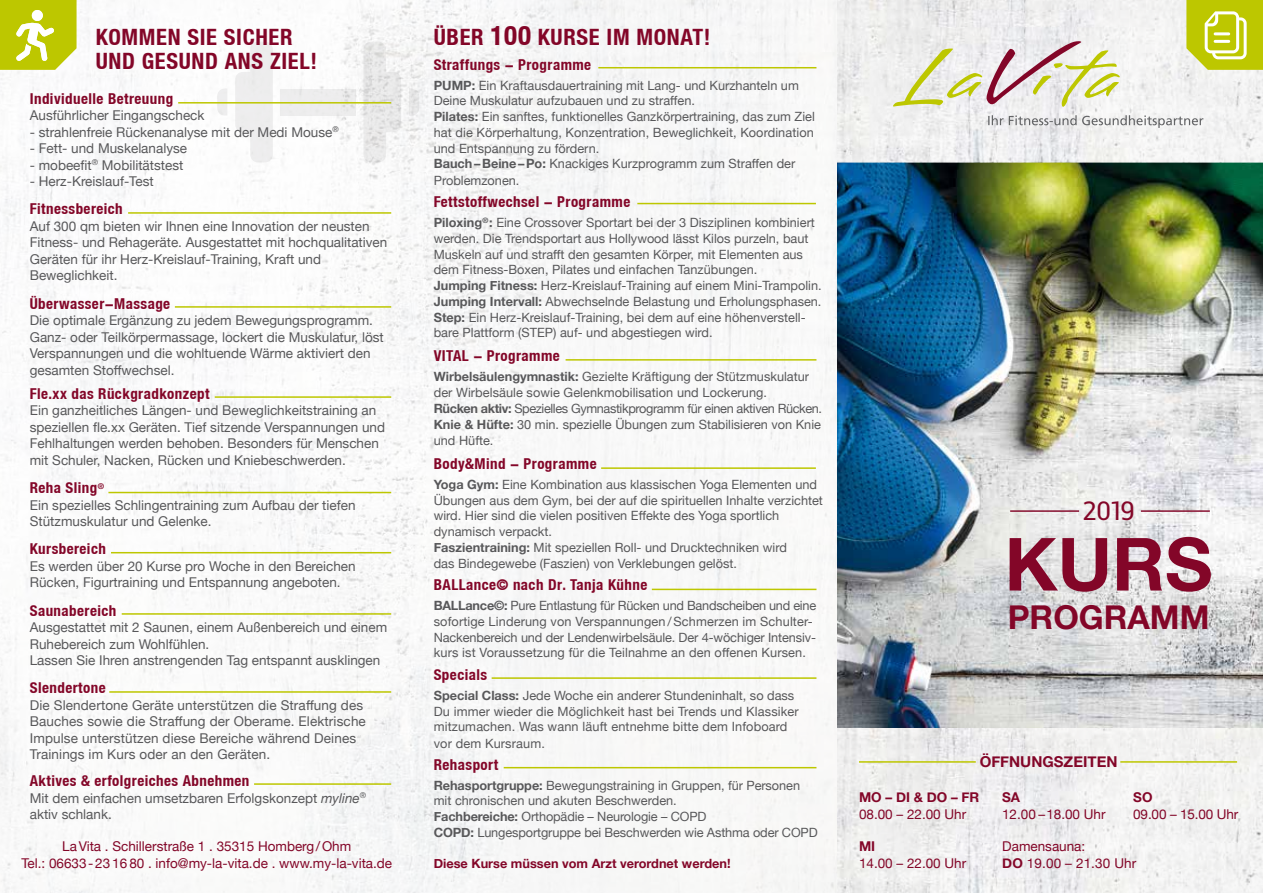
<style>
.page{position:relative;width:1263px;height:893px;background:#fff}
.page>*{position:absolute;margin:0;border:0;box-sizing:border-box;transform-origin:0 0}
.t1{font:700 73.35px "Helvetica Neue";color:#830628}
.t2{font:700 32.85px "Helvetica Neue";color:#830628}
.t3{font:25.95px "Centuma";color:#830628}
.t4{font:700 condensed 22.5px/24px "Helvetica Neue LT";letter-spacing:.03em;color:#830628}
.t5{font:700 condensed 15px "Helvetica Neue LT";letter-spacing:.03em;color:#830628}
.t6{font:700 15px "Helvetica Neue";color:#830628}
.t7{font:13.5px/16.5px "Helvetica Neue";color:#58585a}
.t8{font:13.5px/16.5px "Helvetica Neue";color:#830628}
.t9{font:700 13.5px "Helvetica Neue";color:#830628}
.t10{font:12.75px/15.8px "Helvetica Neue";color:#58585a}
.t11{font:700 12.75px "Helvetica Neue";color:#830628}
.s1{font-size:27px}
.s2{font-weight:700}
.s3{font-style:italic}
</style>
<div class="page">
<img style="left:0;top:0;width:838px;height:893px">
<svg style="left:235px;top:42px;width:38px;height:120px"></svg>
<svg style="left:363px;top:42px;width:38px;height:120px"></svg>
<div style="left:281px;top:89px;width:75px;height:27px;background:#ededed"></div>
<svg style="left:217px;top:88px;width:10px;height:28px"></svg>
<svg style="left:409px;top:88px;width:10px;height:28px"></svg>
<img style="left:838px;top:0;width:425px;height:893px">
<svg style="left:893px;top:41px;width:227px;height:66px"></svg>
<svg style="left:988px;top:115px;width:215px;height:13px"></svg>
<hr style="left:178px;top:102px;width:213px;height:2px;background:#bdc700">
<hr style="left:128px;top:212px;width:263px;height:2px;background:#bdc700">
<hr style="left:175px;top:306px;width:216px;height:2px;background:#bdc700">
<hr style="left:215px;top:396px;width:176px;height:2px;background:#bdc700">
<hr style="left:108px;top:492px;width:283px;height:1px;background:#bdc700">
<hr style="left:111px;top:552px;width:280px;height:1px;background:#bdc700">
<hr style="left:122px;top:613px;width:269px;height:2px;background:#bdc700">
<hr style="left:109px;top:691px;width:282px;height:2px;background:#bdc700">
<hr style="left:254px;top:783px;width:137px;height:2px;background:#bdc700">
<hr style="left:601px;top:467px;width:215px;height:2px;background:#bdc700">
<hr style="left:652px;top:589px;width:164px;height:1px;background:#bdc700">
<hr style="left:492px;top:677px;width:324px;height:2px;background:#bdc700">
<hr style="left:598px;top:67px;width:218px;height:1px;background:#bdc700">
<hr style="left:637px;top:203px;width:179px;height:1px;background:#bdc700">
<hr style="left:566px;top:359px;width:250px;height:2px;background:#bdc700">
<hr style="left:504px;top:767px;width:312px;height:1px;background:#bdc700">
<hr style="left:1120px;top:761px;width:117px;height:2px;background:#bdc700">
<hr style="left:859px;top:761px;width:117px;height:2px;background:#bdc700">
<hr style="left:1010px;top:510px;width:69px;height:2px;background:#830628">
<hr style="left:1141px;top:510px;width:69px;height:2px;background:#830628">
<svg style="left:0;top:0;width:77px;height:70px;background:#c8d02b"></svg>
<div style="left:32px;top:10px;width:11px;height:11px;background:#fff;border-radius:50%"></div>
<svg style="left:1186px;top:0;width:77px;height:70px;background:#c8d02f"></svg>
<h3 class="t4" style="left:96px;top:25px;width:223px">KOMMEN SIE SICHER<br>UND GESUND ANS ZIEL!</h3>
<h3 class="t4" style="left:434px;top:25px;width:278px">ÜBER <span class="s1">100</span> KURSE IM MONAT!</h3>
<p class="t5" style="left:434px;top:55px;width:159px">Straffungs - Programme</p>
<p class="t10" style="left:434px;top:78px;width:383px"><span class="s2">PUMP:</span> Ein Kraftausdauertraining mit Lang- und Kurzhanteln um Deine Muskulatur aufzubauen und zu straffen.<br><span class="s2">Pilates:</span> Ein sanftes, funktionelles Ganzkörpertraining, das zum Ziel hat die Körperhaltung, Konzentration, Beweglichkeit, Koordination und Entspannung zu fördern.<br><span class="s2">Bauch–Beine–Po:</span> Knackiges Kurzprogramm zum Straffen der Problemzonen.</p>
<p class="t5" style="left:434px;top:193px;width:198px">Fettstoffwechsel - Programme</p>
<p class="t10" style="left:434px;top:215px;width:389px"><span class="s2">Piloxing</span><sup>®</sup><span class="s2">:</span> Eine Crossover Sportart bei der 3 Disziplinen kombiniert werden. Die Trendsportart aus Hollywood lässt Kilos purzeln, baut Muskeln auf und strafft den gesamten Körper, mit Elementen aus dem Fitness-Boxen, Pilates und einfachen Tanzübungen.<br><span class="s2">Jumping Fitness:</span> Herz-Kreislauf-Training auf einem Mini-Trampolin.<br><span class="s2">Jumping Intervall:</span> Abwechselnde Belastung und Erholungsphasen.<br><span class="s2">Step:</span> Ein Herz-Kreislauf-Training, bei dem auf eine höhenverstell&shy;bare Plattform (STEP) auf- und abgestiegen wird.</p>
<p class="t5" style="left:434px;top:347px;width:128px">VITAL - Programme</p>
<p class="t10" style="left:434px;top:370px;width:390px"><span class="s2">Wirbelsäulengymnastik:</span> Gezielte Kräftigung der Stützmuskulatur der Wirbelsäule sowie Gelenkmobilisation und Lockerung.<br><span class="s2">Rücken aktiv:</span> Spezielles Gymnastikprogramm für einen aktiven Rücken.<br><span class="s2">Knie &amp; Hüfte:</span> 30 min. spezielle Übungen zum Stabilisieren von Knie und Hüfte.</p>
<p class="t5" style="left:434px;top:454px;width:164px">Body&amp;Mind - Programme</p>
<p class="t10" style="left:434px;top:477px;width:391px"><span class="s2">Yoga Gym:</span> Eine Kombination aus klassischen Yoga Elementen und Übungen aus dem Gym, bei der auf die spirituellen Inhalte verzichtet wird. Hier sind die vielen positiven Effekte des Yoga sportlich dynamisch verpackt.<br><span class="s2">Faszientraining:</span> Mit speziellen Roll- und Drucktechniken wird<br>das Bindegewebe (Faszien) von Verklebungen gelöst.</p>
<p class="t5" style="left:434px;top:576px;width:215px">BALLance© nach Dr. Tanja Kühne</p>
<p class="t10" style="left:434px;top:598px;width:384px"><span class="s2">BALLance©:</span> Pure Entlastung für Rücken und Bandscheiben und eine sofortige Linderung von Verspannungen /Schmerzen im Schulter-Nackenbereich und der Lendenwirbelsäule. Der 4-wöchiger Intensiv&shy;kurs ist Voraussetzung für die Teilnahme an den offenen Kursen.</p>
<p class="t5" style="left:434px;top:665px;width:55px">Specials</p>
<p class="t10" style="left:434px;top:688px;width:366px"><span class="s2">Special Class:</span> Jede Woche ein anderer Stundeninhalt, so dass Du immer wieder die Möglichkeit hast bei Trends und Klassiker mitzumachen. Was wann läuft entnehme bitte dem Infoboard vor dem Kursraum.</p>
<p class="t5" style="left:434px;top:756px;width:66px">Rehasport</p>
<p class="t10" style="left:434px;top:778px;width:385px"><span class="s2">Rehasportgruppe:</span> Bewegungstraining in Gruppen, für Personen mit chronischen und akuten Beschwerden.<br><span class="s2">Fachbereiche:</span> Orthopädie – Neurologie – COPD<br><span class="s2">COPD:</span> Lungesportgruppe bei Beschwerden wie Asthma oder COPD</p>
<p class="t11" style="left:434px;top:853px;width:298px">Diese Kurse müssen vom Arzt verordnet werden!</p>
<p class="t5" style="left:30px;top:89px;width:145px">Individuelle Betreuung</p>
<p class="t7" style="left:30px;top:108px;width:176px">Ausführlicher Eingangscheck</p>
<p class="t7" style="left:30px;top:124px;width:310px">- strahlenfreie Rückenanalyse mit der Medi Mouse<sup>®</sup></p>
<p class="t7" style="left:30px;top:141px;width:159px">- Fett- und Muskelanalyse</p>
<p class="t7" style="left:30px;top:157px;width:155px">- mobeefit<sup>®</sup> Mobilitätstest</p>
<p class="t7" style="left:30px;top:174px;width:125px">- Herz-Kreislauf-Test</p>
<p class="t5" style="left:30px;top:200px;width:95px">Fitnessbereich</p>
<p class="t7" style="left:30px;top:219px;width:359px">Auf 300 qm bieten wir Ihnen eine Innovation der neusten Fitness- und Rehageräte. Ausgestattet mit hochqualitativen Geräten für ihr Herz-Kreislauf-Training, Kraft und Beweglichkeit.</p>
<p class="t5" style="left:30px;top:294px;width:142px">Überwasser-Massage</p>
<p class="t7" style="left:30px;top:313px;width:356px">Die optimale Ergänzung zu jedem Bewegungsprogramm.<br>Ganz- oder Teilkörpermassage, lockert die Muskulatur, löst Verspannungen und die wohltuende Wärme aktiviert den gesamten Stoffwechsel.</p>
<p class="t5" style="left:30px;top:384px;width:181px">Fle.xx das Rückgradkonzept</p>
<p class="t7" style="left:30px;top:403px;width:357px">Ein ganzheitliches Längen- und Beweglichkeitstraining an speziellen fle.xx Geräten. Tief sitzende Verspannungen und Fehlhaltungen werden behoben. Besonders für Menschen mit Schuler, Nacken, Rücken und Kniebeschwerden.</p>
<p class="t5" style="left:30px;top:479px;width:76px">Reha Sling<sup>®</sup></p>
<p class="t7" style="left:30px;top:497px;width:327px">Ein spezielles Schlingentraining zum Aufbau der tiefen<br>Stützmuskulatur und Gelenke.</p>
<p class="t5" style="left:30px;top:540px;width:78px">Kursbereich</p>
<p class="t7" style="left:30px;top:558px;width:327px">Es werden über 20 Kurse pro Woche in den Bereichen<br>Rücken, Figurtraining und Entspannung angeboten.</p>
<p class="t5" style="left:30px;top:601px;width:88px">Saunabereich</p>
<p class="t7" style="left:30px;top:620px;width:359px">Ausgestattet mit 2 Saunen, einem Außenbereich und einem<br>Ruhebereich zum Wohlfühlen.<br>Lassen Sie Ihren anstrengenden Tag entspannt ausklingen</p>
<p class="t5" style="left:30px;top:679px;width:77px">Slendertone</p>
<p class="t7" style="left:30px;top:697px;width:338px">Die Slendertone Geräte unterstützen die Straffung des Bauches sowie die Straffung der Oberame. Elektrische Impulse unterstützen diese Bereiche während Deines Trainings im Kurs oder an den Geräten.</p>
<p class="t5" style="left:30px;top:772px;width:221px">Aktives &amp; erfolgreiches Abnehmen</p>
<p class="t7" style="left:30px;top:790px;width:338px">Mit dem einfachen umsetzbaren Erfolgskonzept <span class="s3">myline</span><sup>® </sup>aktiv schlank.</p>
<p class="t8" style="left:21px;top:839px;width:372px;text-align:center">LaVita . Schillerstraße 1 . 35315 Homberg/Ohm<br>Tel.: 06633-23 16 80 . info@my-la-vita.de . www.my-la-vita.de</p>
<h3 class="t3" style="left:1082px;top:492px;width:54px">2019</h3>
<h1 class="t1" style="left:1004px;top:507px;width:210px">KURS</h1>
<h2 class="t2" style="left:1008px;top:592px;width:203px">PROGRAMM</h2>
<p class="t6" style="left:980px;top:750px;width:139px">ÖFFNUNGSZEITEN</p>
<p class="t9" style="left:859px;top:787px;width:122px">MO – DI &amp; DO – FR</p>
<p class="t8" style="left:859px;top:807px;width:109px">08.00 – 22.00 Uhr</p>
<p class="t9" style="left:859px;top:836px;width:18px">MI</p>
<p class="t8" style="left:859px;top:855px;width:109px">14.00 – 22.00 Uhr</p>
<p class="t9" style="left:1002px;top:787px;width:20px">SA</p>
<p class="t8" style="left:1002px;top:807px;width:105px">12.00 – 18.00 Uhr</p>
<p class="t8" style="left:1002px;top:839px;width:136px">Damensauna:<br><span class="s2">DO</span> 19.00 – 21.30 Uhr</p>
<p class="t9" style="left:1133px;top:787px;width:21px">SO</p>
<p class="t8" style="left:1133px;top:807px;width:107px">09.00 – 15.00 Uhr</p>
</div>
